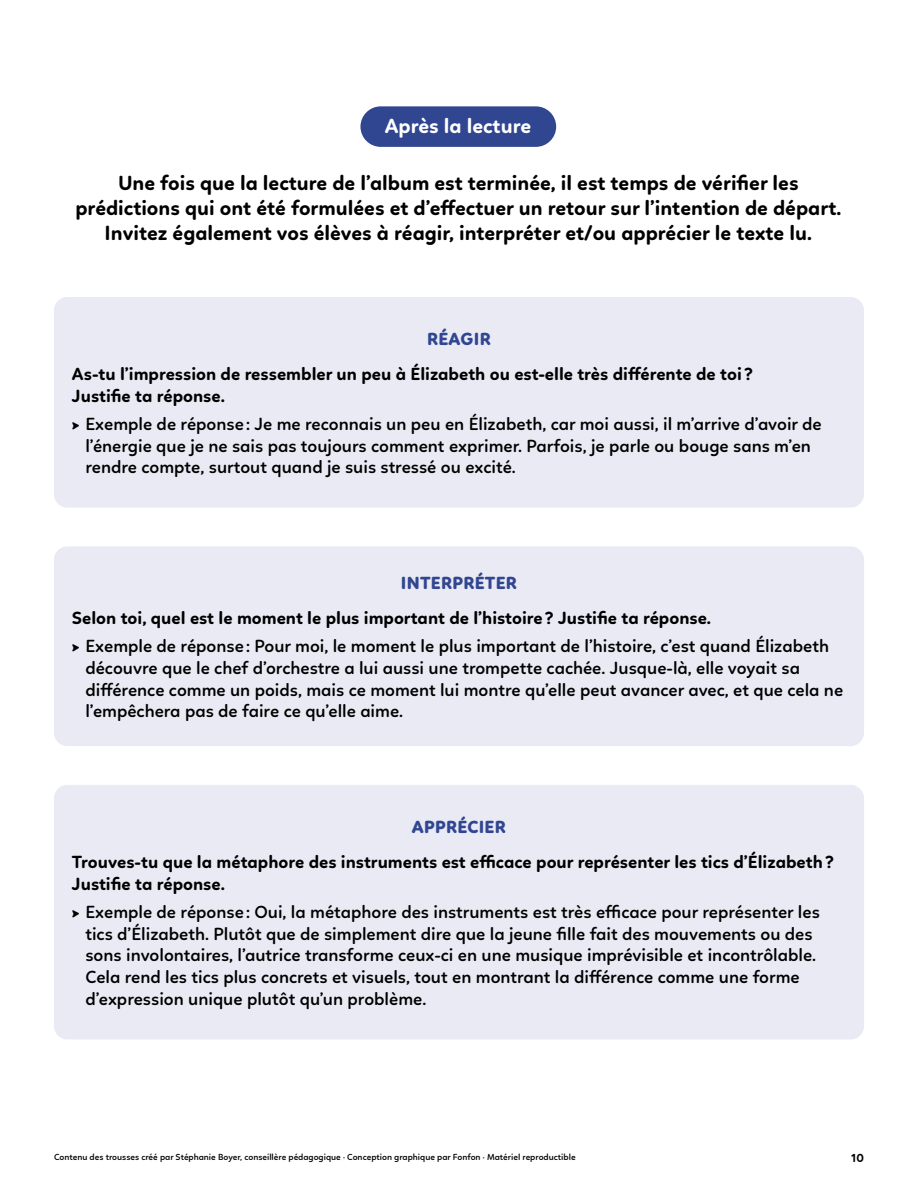
<style>
.page{position:relative;width:918px;height:1188px;background:#fff}
.page>*{position:absolute;margin:0;border:0;box-sizing:border-box;transform-origin:0 0}
.t1{font:700 21px/25.2px "Linotte";color:#000;text-align:center}
.t2{font:700 21px "Linotte";color:#fff}
.t3{font:600 18px/21.6px "Linotte";color:#000}
.t4{font:700 18px/21.6px "Linotte";color:#000}
.t5{font:800 18px "Linotte";letter-spacing:.015em;color:#314691}
.t6{font:700 12px "Linotte";color:#000}
.t7{font:600 9px "Linotte";color:#000}
</style>
<div class="page">
<div style="left:360px;top:106px;width:196px;height:41px;background:#314691;border-radius:20px"></div>
<div style="left:54px;top:297px;width:810px;height:211px;background:#eaeaf5;border-radius:14px"></div>
<div style="left:54px;top:546px;width:810px;height:200px;background:#eaeaf5;border-radius:14px"></div>
<div style="left:54px;top:785px;width:810px;height:254px;background:#eaeaf5;border-radius:14px"></div>
<p class="t2" style="left:385px;top:113px;width:148px">Après la lecture</p>
<p class="t1" style="left:75px;top:170px;width:767px">Une fois que la lecture de l’album est terminée, il est temps de vérifier les prédictions qui ont été formulées et d’effectuer un retour sur l’intention de départ.<br>Invitez également vos élèves à réagir, interpréter et/ou apprécier le texte lu.</p>
<p class="t5" style="left:427px;top:328px;width:65px">RÉAGIR</p>
<p class="t4" style="left:72px;top:363px;width:682px">As-tu l’impression de ressembler un peu à Élizabeth ou est-elle très différente de toi ?<br>Justifie ta réponse.</p>
<p class="t3" style="left:85px;top:413px;width:738px;text-indent:-14px">► Exemple de réponse: Je me reconnais un peu en Élizabeth, car moi aussi, il m’arrive d’avoir de l’énergie que je ne sais pas toujours comment exprimer. Parfois, je parle ou bouge sans m’en rendre compte, surtout quand je suis stressé ou excité.</p>
<p class="t5" style="left:401px;top:572px;width:118px">INTERPRÉTER</p>
<p class="t4" style="left:72px;top:607px;width:641px">Selon toi, quel est le moment le plus important de l’histoire? Justifie ta réponse.</p>
<p class="t3" style="left:85px;top:635px;width:759px;text-indent:-14px">► Exemple de réponse: Pour moi, le moment le plus important de l’histoire, c’est quand Élizabeth découvre que le chef d’orchestre a lui aussi une trompette cachée. Jusque-là, elle voyait sa différence comme un poids, mais ce moment lui montre qu’elle peut avancer avec, et que cela ne l’empêchera pas de faire ce qu’elle aime.</p>
<p class="t5" style="left:412px;top:816px;width:96px">APPRÉCIER</p>
<p class="t4" style="left:72px;top:851px;width:764px">Trouves-tu que la métaphore des instruments est efficace pour représenter les tics d’Élizabeth?<br>Justifie ta réponse.</p>
<p class="t3" style="left:85px;top:901px;width:736px;text-indent:-14px">► Exemple de réponse: Oui, la métaphore des instruments est très efficace pour représenter les tics d’Élizabeth. Plutôt que de simplement dire que la jeune fille fait des mouvements ou des sons involontaires, l’autrice transforme ceux-ci en une musique imprévisible et incontrôlable.<br>Cela rend les tics plus concrets et visuels, tout en montrant la différence comme une forme d’expression unique plutôt qu’un problème.</p>
<p class="t7" style="left:54px;top:1152px;width:523px">Contenu des trousses créé par Stéphanie Boyer, conseillère pédagogique · Conception graphique par Fonfon · Matériel reproductible</p>
<p class="t6" style="left:851px;top:1151px;width:14px">10</p>
</div>
